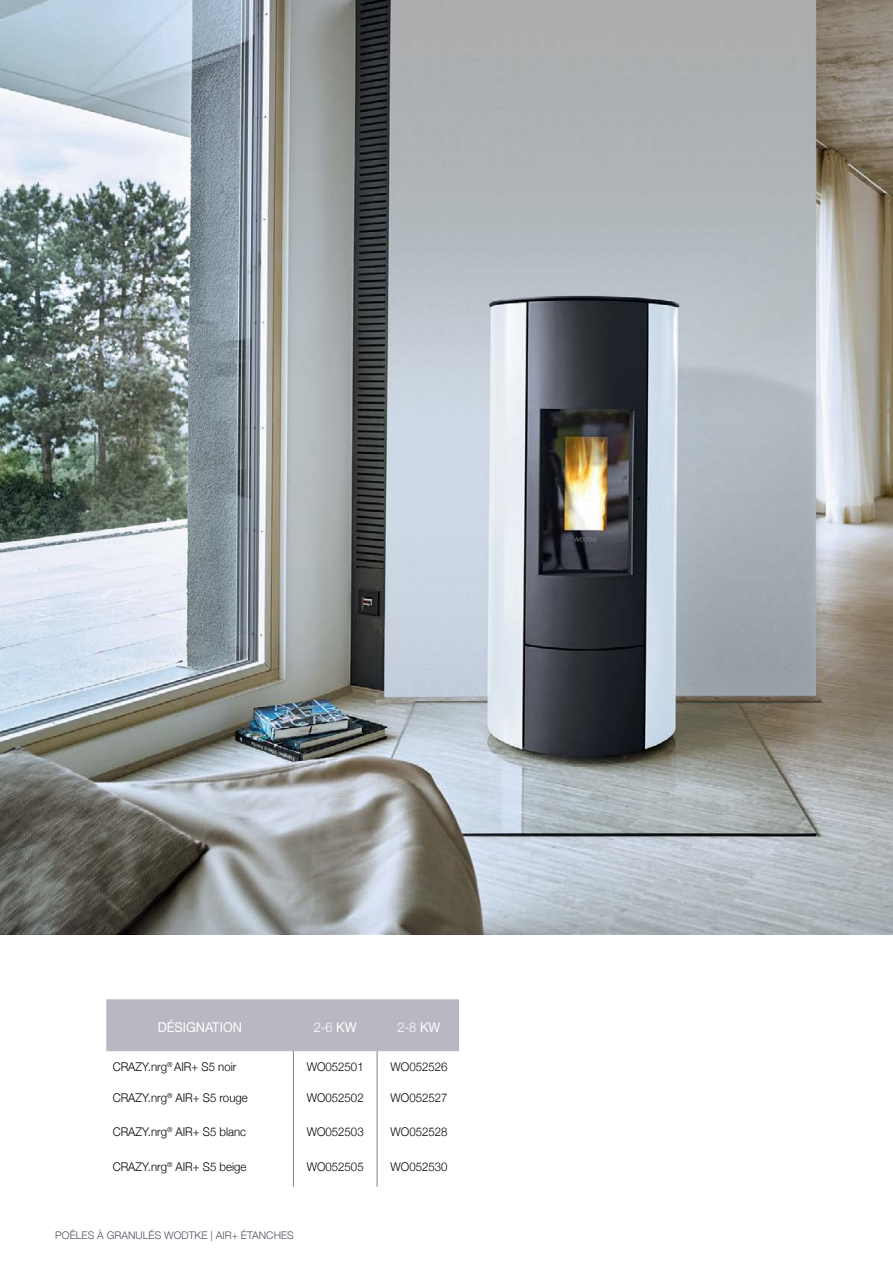
<style>
.page{position:relative;width:893px;height:1263px;background:#fff}
.page>*{position:absolute;margin:0;border:0;box-sizing:border-box;transform-origin:0 0}
.t1{font:13.5px "Helvetica Neue";color:#fff;scale:.95 1}
.t2{font:300 13.5px "Helvetica Neue";color:#fff;scale:.95 1}
._3_ref_prix{font:300 12px "Helvetica Neue";color:#000;scale:.95 1}
.t3{font:300 10.5px "Helvetica Neue";color:#4f4e5c}
.s1{font-weight:400}
</style>
<div class="page">
<img style="left:0;top:0;width:893px;height:935px">
<div style="left:106px;top:999px;width:353px;height:52px;background:#b8b8c3"></div>
<hr style="left:293px;top:1081px;width:1px;height:34px;background:#80808e">
<hr style="left:377px;top:1081px;width:1px;height:34px;background:#80808e">
<hr style="left:293px;top:1115px;width:1px;height:36px;background:#80808e">
<hr style="left:377px;top:1115px;width:1px;height:36px;background:#80808e">
<hr style="left:293px;top:1151px;width:1px;height:36px;background:#80808e">
<hr style="left:377px;top:1151px;width:1px;height:36px;background:#80808e">
<hr style="left:293px;top:1051px;width:1px;height:30px;background:#80808e">
<hr style="left:377px;top:1051px;width:1px;height:30px;background:#80808e">
<p class="t1" style="left:158px;top:1017px;width:90px">DÉSIGNATION</p>
<p class="t2" style="left:314px;top:1016px;width:47px">2-6 <span class="s1">KW</span></p>
<p class="t2" style="left:397px;top:1016px;width:47px">2-8 <span class="s1">KW</span></p>
<p class="_3_ref_prix" style="left:113px;top:1057px;width:132px">CRAZY.nrg<sup>®</sup> AIR+ S5 noir</p>
<p class="_3_ref_prix" style="left:307px;top:1057px;width:61px">WO052501</p>
<p class="_3_ref_prix" style="left:391px;top:1057px;width:61px">WO052526</p>
<p class="_3_ref_prix" style="left:113px;top:1088px;width:144px">CRAZY.nrg<sup>®</sup> AIR+ S5 rouge</p>
<p class="_3_ref_prix" style="left:307px;top:1088px;width:61px">WO052502</p>
<p class="_3_ref_prix" style="left:391px;top:1088px;width:61px">WO052527</p>
<p class="_3_ref_prix" style="left:113px;top:1122px;width:142px">CRAZY.nrg<sup>®</sup> AIR+ S5 blanc</p>
<p class="_3_ref_prix" style="left:307px;top:1122px;width:61px">WO052503</p>
<p class="_3_ref_prix" style="left:391px;top:1122px;width:61px">WO052528</p>
<p class="_3_ref_prix" style="left:113px;top:1157px;width:142px">CRAZY.nrg<sup>®</sup> AIR+ S5 beige</p>
<p class="_3_ref_prix" style="left:307px;top:1157px;width:61px">WO052505</p>
<p class="_3_ref_prix" style="left:391px;top:1157px;width:61px">WO052530</p>
<p class="t3" style="left:55px;top:1227px;width:240px">POÊLES À GRANULÉS WODTKE | AIR+ ÉTANCHES</p>
</div>
